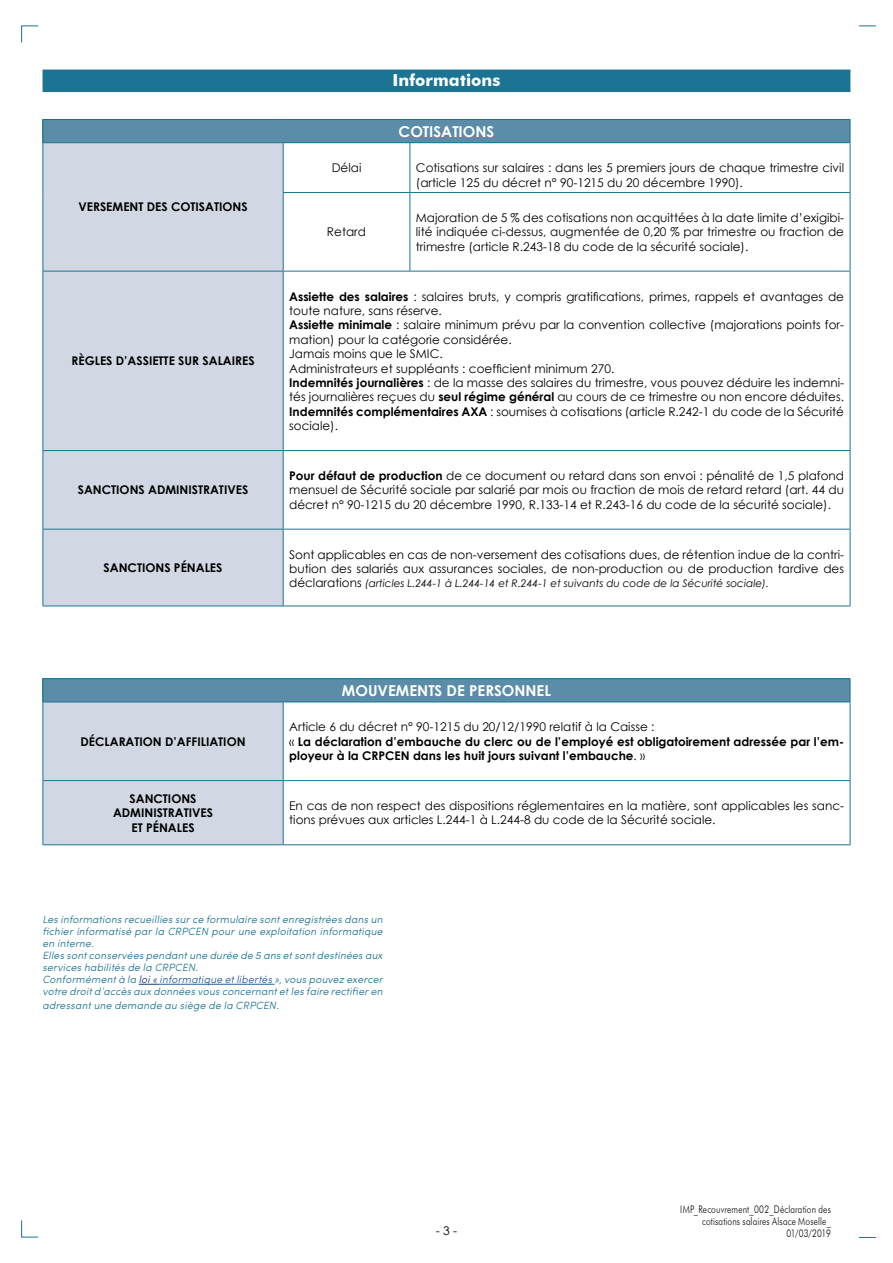
<style>
.page{position:relative;width:893px;height:1263px;background:#fff}
.page>*{position:absolute;margin:0;border:0;box-sizing:border-box;transform-origin:0 0}
.t1{font:700 16.5px "Futura BT";letter-spacing:.01em;color:#fff}
.t2{font:700 15px "Century Gothic";color:#fff}
.t3{font:12px/14.4px "Century Gothic";color:#000}
.t4{font:700 12px/14.4px "Century Gothic";color:#000}
.t5{font:italic 300 10.5px/12px "Sofia Pro";letter-spacing:.02em;color:#1c7494}
.t6{font:italic 10.5px "Century Gothic";color:#000}
.t7{font:300 10.5px/12px "Futura BT";letter-spacing:.02em;color:#000;text-align:right;scale:.8 1}
.s1{font-weight:700}
.s2{font-style:normal;font-size:12px}
.s3{font-weight:400}
.s4{color:#14387f}
.s5{color:#275b9b}
</style>
<div class="page">
<svg style="left:21px;top:25px;width:18px;height:18px"></svg>
<svg style="left:21px;top:1220px;width:18px;height:18px"></svg>
<svg style="left:859px;top:26px;width:17px;height:1px"></svg>
<svg style="left:859px;top:1237px;width:17px;height:1px"></svg>
<div style="left:43px;top:70px;width:807px;height:22px;background:#1c7494"></div>
<svg style="left:139px;top:984px;width:21px;height:1px"></svg>
<hr style="left:160px;top:984px;width:115px;height:1px;background:#275b9b">
<div style="left:43px;top:119px;width:807px;height:24px;background:#5b8ca8"></div>
<div style="left:44px;top:143px;width:239px;height:463px;background:#d1d8e3"></div>
<hr style="left:43px;top:119px;width:240px;height:1px;background:#1c7494">
<svg style="left:43px;top:120px;width:1px;height:22px"></svg>
<hr style="left:283px;top:119px;width:127px;height:1px;background:#1c7494">
<hr style="left:410px;top:119px;width:440px;height:1px;background:#1c7494">
<svg style="left:850px;top:120px;width:1px;height:22px"></svg>
<hr style="left:43px;top:142px;width:240px;height:1px;background:#1c7494">
<hr style="left:43px;top:143px;width:1px;height:49px;background:#1c7494">
<hr style="left:283px;top:142px;width:127px;height:1px;background:#1c7494">
<hr style="left:283px;top:143px;width:1px;height:49px;background:#1c7494">
<hr style="left:410px;top:142px;width:440px;height:1px;background:#1c7494">
<hr style="left:410px;top:143px;width:1px;height:49px;background:#1c7494">
<hr style="left:850px;top:143px;width:1px;height:49px;background:#1c7494">
<hr style="left:43px;top:192px;width:1px;height:79px;background:#1c7494">
<hr style="left:283px;top:192px;width:127px;height:1px;background:#1c7494">
<hr style="left:283px;top:193px;width:1px;height:78px;background:#1c7494">
<hr style="left:410px;top:192px;width:440px;height:1px;background:#1c7494">
<hr style="left:410px;top:193px;width:1px;height:78px;background:#1c7494">
<hr style="left:850px;top:193px;width:1px;height:78px;background:#1c7494">
<hr style="left:43px;top:271px;width:240px;height:1px;background:#1c7494">
<hr style="left:43px;top:271px;width:1px;height:179px;background:#1c7494">
<hr style="left:283px;top:271px;width:127px;height:1px;background:#1c7494">
<hr style="left:283px;top:271px;width:1px;height:179px;background:#1c7494">
<hr style="left:410px;top:271px;width:440px;height:1px;background:#1c7494">
<hr style="left:850px;top:271px;width:1px;height:179px;background:#1c7494">
<hr style="left:43px;top:450px;width:240px;height:1px;background:#1c7494">
<hr style="left:43px;top:451px;width:1px;height:78px;background:#1c7494">
<hr style="left:283px;top:450px;width:127px;height:1px;background:#1c7494">
<hr style="left:283px;top:451px;width:1px;height:78px;background:#1c7494">
<hr style="left:410px;top:450px;width:440px;height:1px;background:#1c7494">
<hr style="left:850px;top:451px;width:1px;height:78px;background:#1c7494">
<hr style="left:43px;top:529px;width:240px;height:1px;background:#1c7494">
<hr style="left:43px;top:529px;width:1px;height:77px;background:#1c7494">
<hr style="left:283px;top:529px;width:127px;height:1px;background:#1c7494">
<hr style="left:283px;top:529px;width:1px;height:77px;background:#1c7494">
<hr style="left:410px;top:529px;width:440px;height:1px;background:#1c7494">
<hr style="left:850px;top:529px;width:1px;height:77px;background:#1c7494">
<hr style="left:43px;top:606px;width:240px;height:1px;background:#1c7494">
<hr style="left:283px;top:606px;width:127px;height:1px;background:#1c7494">
<hr style="left:410px;top:606px;width:440px;height:1px;background:#1c7494">
<div style="left:43px;top:679px;width:807px;height:23px;background:#5b8ca8"></div>
<hr style="left:43px;top:678px;width:240px;height:1px;background:#1c7494">
<svg style="left:43px;top:679px;width:240px;height:165px;background:#bfccda"></svg>
<hr style="left:283px;top:678px;width:567px;height:1px;background:#1c7494">
<svg style="left:850px;top:679px;width:1px;height:23px"></svg>
<hr style="left:43px;top:702px;width:240px;height:1px;background:#1c7494">
<hr style="left:43px;top:702px;width:1px;height:78px;background:#1c7494">
<hr style="left:283px;top:702px;width:567px;height:1px;background:#1c7494">
<hr style="left:283px;top:702px;width:1px;height:78px;background:#1c7494">
<hr style="left:850px;top:702px;width:1px;height:78px;background:#1c7494">
<hr style="left:43px;top:780px;width:240px;height:1px;background:#1c7494">
<hr style="left:43px;top:781px;width:1px;height:63px;background:#1c7494">
<hr style="left:283px;top:780px;width:567px;height:1px;background:#1c7494">
<hr style="left:283px;top:781px;width:1px;height:63px;background:#1c7494">
<hr style="left:850px;top:781px;width:1px;height:63px;background:#1c7494">
<hr style="left:43px;top:844px;width:240px;height:1px;background:#1c7494">
<hr style="left:283px;top:844px;width:567px;height:1px;background:#1c7494">
<p class="t4" style="left:78px;top:199px;width:171px">VERSEMENT DES COTISATIONS</p>
<p class="t4" style="left:71px;top:353px;width:185px">RÈGLES D’ASSIETTE SUR SALAIRES</p>
<p class="t4" style="left:78px;top:482px;width:172px">SANCTIONS ADMINISTRATIVES</p>
<h1 class="t1" style="left:392px;top:70px;width:110px">Informations</h1>
<p class="t2" style="left:399px;top:120px;width:97px">COTISATIONS</p>
<p class="t3" style="left:332px;top:160px;width:31px">Délai</p>
<p class="t3" style="left:416px;top:160px;width:430px">Cotisations sur salaires : dans les 5 premiers jours de chaque trimestre civil (article 125 du décret n° 90-1215 du 20 décembre 1990).</p>
<p class="t3" style="left:327px;top:225px;width:41px">Retard</p>
<p class="t3" style="left:416px;top:210px;width:430px;text-align:justify">Majoration de 5 % des cotisations non acquittées à la date limite d’exigibi&shy;lité indiquée ci-dessus, augmentée de 0,20 % par trimestre ou fraction de trimestre (article R.243-18 du code de la sécurité sociale).</p>
<p class="t3" style="left:289px;top:289px;width:556px"><span class="s1">Assiette des salaires</span> : salaires bruts, y compris gratifications, primes, rappels et avantages de toute nature, sans réserve.<br><span class="s1">Assiette minimale</span> : salaire minimum prévu par la convention collective (majorations points for&shy;mation) pour la catégorie considérée.<br>Jamais moins que le SMIC.<br>Administrateurs et suppléants : coefficient minimum 270.<br><span class="s1">Indemnités journalières</span> : de la masse des salaires du trimestre, vous pouvez déduire les indemni&shy;tés journalières reçues du <span class="s1">seul régime général</span> au cours de ce trimestre ou non encore déduites.<br><span class="s1">Indemnités complémentaires AXA</span> : soumises à cotisations (article R.242-1 du code de la Sécurité sociale).</p>
<p class="t3" style="left:289px;top:468px;width:556px;text-align:justify"><span class="s1">Pour défaut de production</span> de ce document ou retard dans son envoi : pénalité de 1,5 plafond mensuel de Sécurité sociale par salarié par mois ou fraction de mois de retard retard (art. 44 du décret n° 90-1215 du 20 décembre 1990, R.133-14 et R.243-16 du code de la sécurité sociale).</p>
<p class="t4" style="left:104px;top:560px;width:120px">SANCTIONS PÉNALES</p>
<p class="t3" style="left:289px;top:547px;width:556px">Sont applicables en cas de non-versement des cotisations dues, de rétention indue de la contri&shy;bution des salariés aux assurances sociales, de non-production ou de production tardive des</p>
<p class="t6" style="left:289px;top:576px;width:481px"><span class="s2">déclarations</span> (articles L.244-1 à L.244-14 et R.244-1 et suivants du code de la Sécurité sociale).</p>
<p class="t4" style="left:80px;top:734px;width:167px">DÉCLARATION D’AFFILIATION</p>
<p class="t2" style="left:342px;top:679px;width:211px">MOUVEMENTS DE PERSONNEL</p>
<p class="t4" style="left:289px;top:719px;width:556px"><span class="s3">Article 6 du décret n° 90-1215 du 20/12/1990 relatif à la Caisse :<br>«</span> La déclaration d’embauche du clerc ou de l’employé est obligatoirement adressée par l’em&shy;ployeur à la CRPCEN dans les huit jours suivant l’embauche<span class="s3">. »</span></p>
<p class="t4" style="left:113px;top:791px;width:102px;text-align:center">SANCTIONS<br>ADMINISTRATIVES<br>ET PÉNALES</p>
<p class="t3" style="left:289px;top:798px;width:556px">En cas de non respect des dispositions réglementaires en la matière, sont applicables les sanc&shy;tions prévues aux articles L.244-1 à L.244-8 du code de la Sécurité sociale.</p>
<p class="t5" style="left:43px;top:913px;width:342px">Les informations recueillies sur ce formulaire sont enregistrées dans un fichier informatisé par la CRPCEN pour une exploitation informatique en interne.<br>Elles sont conservées pendant une durée de 5 ans et sont destinées aux services habilités de la CRPCEN.<br>Conformément à la <span class="s4">loi «</span> <span class="s5">informatique et libertés</span> », vous pouvez exercer votre droit d’accès aux données vous concernant et les faire rectifier en</p>
<p class="t5" style="left:43px;top:998px;width:238px">adressant une demande au siège de la CRPCEN.</p>
<p class="t3" style="left:436px;top:1223px;width:23px">- 3 -</p>
<p class="t7" style="left:680px;top:1203px;width:190px">IMP_Recouvrement_002_Déclaration des cotisations salaires Alsace Moselle_<br>01/03/2019</p>
</div>
